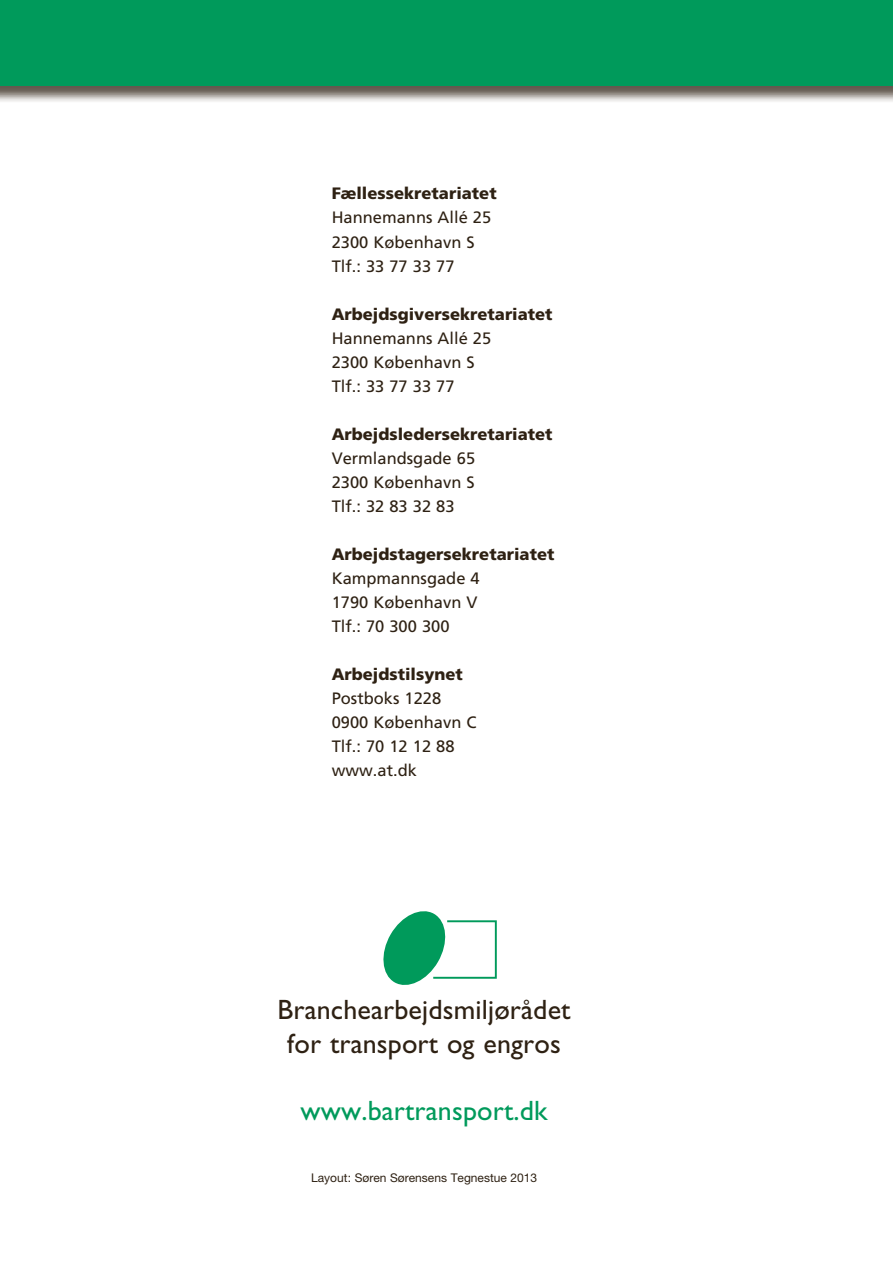
<style>
.page{position:relative;width:893px;height:1263px;background:#fff}
.page>*{position:absolute;margin:0;border:0;box-sizing:border-box;transform-origin:0 0}
.t1{font:28.05px/33.6px "Gill Sans Std";letter-spacing:.005em;color:#2e2113;text-align:center}
.t2{font:28.05px "Gill Sans Std";letter-spacing:.005em;color:#009a5b}
.t3{font:16.5px/24px "Frutiger LT Std";color:#2e2113}
.t4{font:900 16.5px "Frutiger LT Std";color:#2e2113}
.t5{font:12px "Helvetica Neue LT Std";color:#2e2113}
</style>
<div class="page">
<div style="left:0;top:0;width:893px;height:104px;background:#2e2113;opacity:.75"></div>
<div style="left:0;top:0;width:893px;height:85px;background:#009a5b"></div>
<svg style="left:383px;top:911px;width:114px;height:74px"></svg>
<p class="t4" style="left:332px;top:184px;width:166px">Fællessekretariatet</p>
<p class="t3" style="left:332px;top:206px;width:161px">Hannemanns Allé 25<br>2300 København S<br>Tlf.: 33 77 33 77</p>
<p class="t4" style="left:332px;top:304px;width:222px">Arbejdsgiversekretariatet</p>
<p class="t3" style="left:332px;top:326px;width:161px">Hannemanns Allé 25<br>2300 København S<br>Tlf.: 33 77 33 77</p>
<p class="t4" style="left:332px;top:424px;width:222px">Arbejdsledersekretariatet</p>
<p class="t3" style="left:332px;top:446px;width:145px;text-align:justify">Vermlandsgade 65<br>2300 København S Tlf.: 32 83 32 83</p>
<p class="t4" style="left:332px;top:544px;width:224px">Arbejdstagersekretariatet</p>
<p class="t3" style="left:332px;top:566px;width:150px">Kampmannsgade 4<br>1790 København V<br>Tlf.: 70 300 300</p>
<p class="t4" style="left:332px;top:664px;width:133px">Arbejdstilsynet</p>
<p class="t3" style="left:332px;top:686px;width:146px">Postboks 1228<br>0900 København C<br>Tlf.: 70 12 12 88 www.at.dk</p>
<h1 class="t1" style="left:278px;top:993px;width:294px">Branchearbejdsmiljørådet for transport og engros</h1>
<h1 class="t2" style="left:301px;top:1094px;width:249px">www.bartransport.dk</h1>
<p class="t5" style="left:311px;top:1171px;width:228px">Layout: Søren Sørensens Tegnestue 2013</p>
</div>
